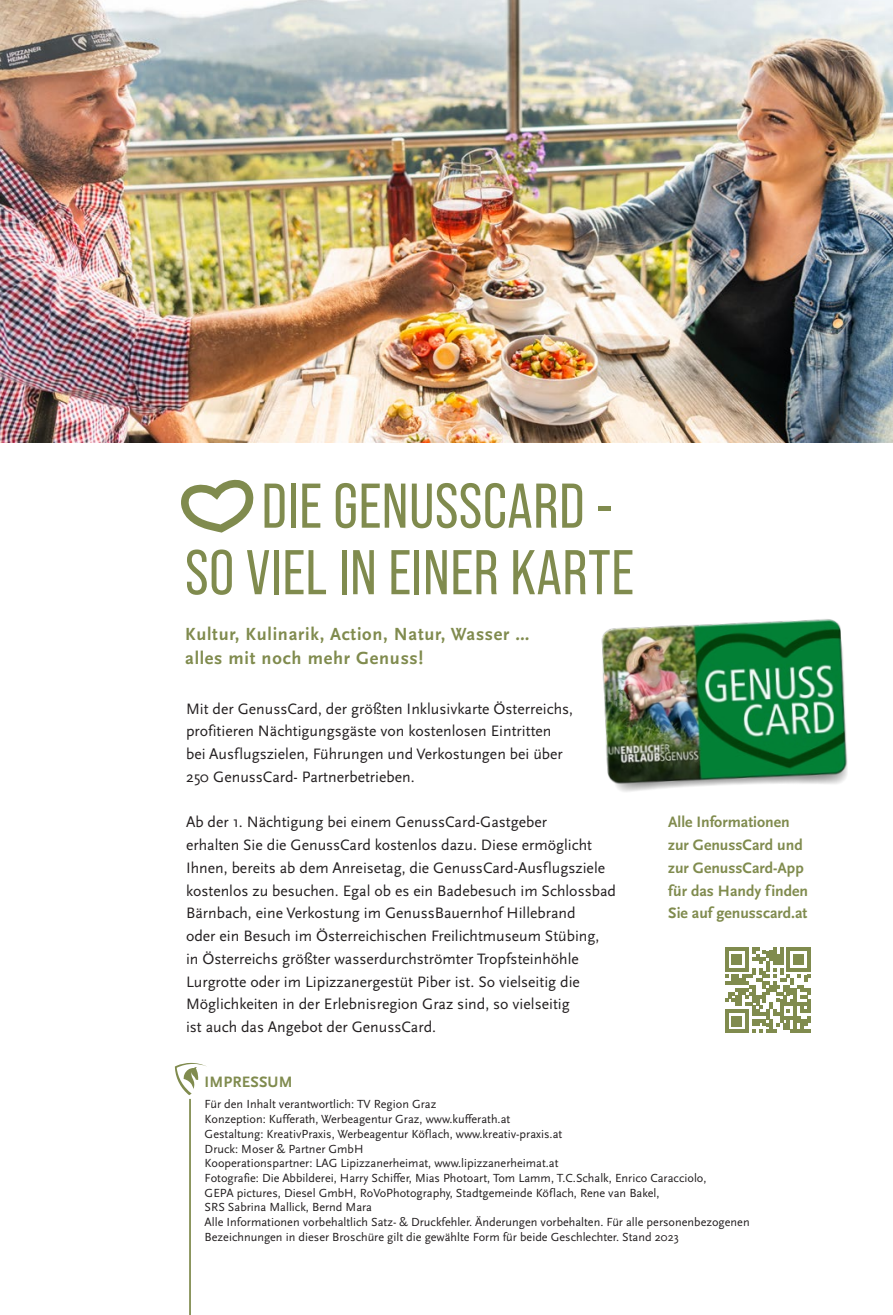
<style>
.page{position:relative;width:893px;height:1315px;background:#fff}
.page>*{position:absolute;margin:0;border:0;box-sizing:border-box;transform-origin:0 0}
.t1{font:63px/66.5px "Bebas Neue Pro";letter-spacing:.01em;color:#808b4e}
.t2{font:700 18.38px/24.5px "Scala Sans Pro";letter-spacing:.04em;color:#808b4e}
.t3{font:15.75px/22.8px "Scala Sans Pro";color:#231f20}
.t4{font:700 15.75px/22.8px "Scala Sans Pro";color:#808b4e}
.t5{font:12.25px/14.7px "Scala Sans Pro";color:#231f20}
</style>
<div class="page">
<svg style="left:725px;top:947px;width:86px;height:86px"></svg>
<svg style="left:175px;top:1063px;width:32px;height:32px"></svg>
<hr style="left:189px;top:1099px;width:2px;height:216px;background:#808b4e">
<svg style="left:181px;top:479px;width:73px;height:53px"></svg>
<img style="left:0;top:0;width:893px;height:442px">
<img style="left:601px;top:619px;width:247px;height:173px">
<h1 class="t1" style="left:185px;top:472px;width:450px;text-indent:76px">DIE GENUSSCARD -<br>SO VIEL IN EINER KARTE</h1>
<p class="t2" style="left:185px;top:622px;width:346px">Kultur, Kulinarik, Action, Natur, Wasser … alles mit noch mehr Genuss!</p>
<p class="t3" style="left:186px;top:697px;width:389px">Mit der GenussCard, der größten Inklusivkarte Österreichs, profitieren Nächtigungsgäste von kostenlosen Eintritten bei Ausflugszielen, Führungen und Verkostungen bei über 250 GenussCard- Partnerbetrieben.</p>
<p class="t3" style="left:186px;top:811px;width:431px">Ab der 1. Nächtigung bei einem GenussCard-Gastgeber<br>erhalten Sie die GenussCard kostenlos dazu. Diese ermöglicht Ihnen, bereits ab dem Anreisetag, die GenussCard-Ausflugsziele kostenlos zu besuchen. Egal ob es ein Badebesuch im Schlossbad Bärnbach, eine Verkostung im GenussBauernhof Hillebrand<br>oder ein Besuch im Österreichischen Freilichtmuseum Stübing,<br>in Österreichs größter wasserdurchströmter Tropfsteinhöhle Lurgrotte oder im Lipizzanergestüt Piber ist. So vielseitig die Möglichkeiten in der Erlebnisregion Graz sind, so vielseitig<br>ist auch das Angebot der GenussCard.</p>
<p class="t4" style="left:668px;top:811px;width:141px">Alle Informationen zur GenussCard und zur GenussCard-App für das Handy finden<br>Sie auf genusscard.at</p>
<p class="t4" style="left:205px;top:1071px;width:89px">IMPRESSUM</p>
<p class="t5" style="left:205px;top:1097px;width:546px">Für den Inhalt verantwortlich: TV Region Graz<br>Konzeption: Kufferath, Werbeagentur Graz, www.kufferath.at<br>Gestaltung: KreativPraxis, Werbeagentur Köflach, www.kreativ-praxis.at<br>Druck: Moser &amp; Partner GmbH<br>Kooperationspartner: LAG Lipizzanerheimat, www.lipizzanerheimat.at<br>Fotografie: Die Abbilderei, Harry Schiffer, Mias Photoart, Tom Lamm, T.C.Schalk, Enrico Caracciolo,<br>GEPA pictures, Diesel GmbH, RoVoPhotography, Stadtgemeinde Köflach, Rene van Bakel,<br>SRS Sabrina Mallick, Bernd Mara<br>Alle Informationen vorbehaltlich Satz- &amp; Druckfehler. Änderungen vorbehalten. Für alle personenbezogenen Bezeichnungen in dieser Broschüre gilt die gewählte Form für beide Geschlechter. Stand 2023</p>
</div>
